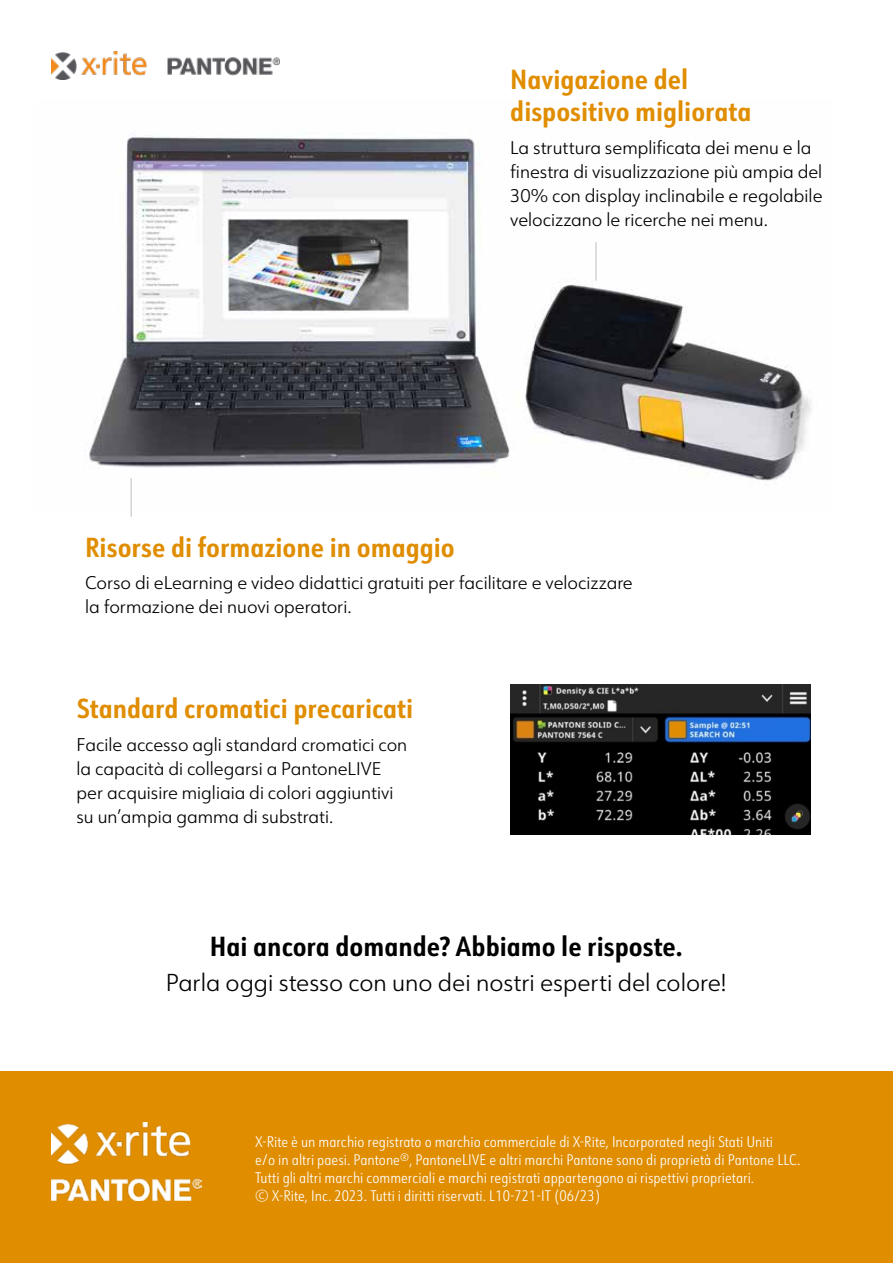
<style>
.page{position:relative;width:893px;height:1263px;background:#fff}
.page>*{position:absolute;margin:0;border:0;box-sizing:border-box;transform-origin:0 0}
.t1{font:700 27px/32.4px "URW Form Cond";color:#e08d00}
.t2{font:700 27px "URW Form Cond";color:#000}
.t3{font:300 24px "URW Form";color:#000}
.t4{font:300 18px/24px "URW Form";color:#000}
.t5{font:300 15px/18px "URW Form Cond";color:#fff}
</style>
<div class="page">
<div style="left:0;top:1071px;width:893px;height:192px;background:#e08d00"></div>
<img style="left:510px;top:685px;width:300px;height:149px">
<img style="left:85px;top:133px;width:727px;height:352px">
<img style="left:51px;top:51px;width:229px;height:28px">
<hr style="left:595px;top:242px;width:2px;height:39px;background:#d1d3d4">
<hr style="left:130px;top:478px;width:2px;height:39px;background:#d1d3d4">
<img style="left:51px;top:1123px;width:151px;height:78px">
<h1 class="t1" style="left:510px;top:62px;width:243px">Navigazione del dispositivo migliorata</h1>
<p class="t4" style="left:510px;top:135px;width:314px">La struttura semplificata dei menu e la finestra di visualizzazione più ampia del 30% con display inclinabile e regolabile velocizzano le ricerche nei menu.</p>
<h1 class="t1" style="left:85px;top:529px;width:371px">Risorse di formazione in omaggio</h1>
<p class="t4" style="left:85px;top:570px;width:549px">Corso di eLearning e video didattici gratuiti per facilitare e velocizzare la formazione dei nuovi operatori.</p>
<h1 class="t1" style="left:77px;top:691px;width:338px">Standard cromatici precaricati</h1>
<p class="t4" style="left:77px;top:732px;width:332px">Facile accesso agli standard cromatici con la capacità di collegarsi a PantoneLIVE per acquisire migliaia di colori aggiuntivi su un’ampia gamma di substrati.</p>
<h1 class="t2" style="left:210px;top:928px;width:475px">Hai ancora domande? Abbiamo le risposte.</h1>
<h2 class="t3" style="left:166px;top:966px;width:563px">Parla oggi stesso con uno dei nostri esperti del colore!</h2>
<p class="t5" style="left:255px;top:1132px;width:547px">X-Rite è un marchio registrato o marchio commerciale di X-Rite, Incorporated negli Stati Uniti<br>e/o in altri paesi. Pantone®, PantoneLIVE e altri marchi Pantone sono di proprietà di Pantone LLC.<br>Tutti gli altri marchi commerciali e marchi registrati appartengono ai rispettivi proprietari.<br>© X-Rite, Inc. 2023. Tutti i diritti riservati. L10-721-IT (06/23)</p>
</div>
